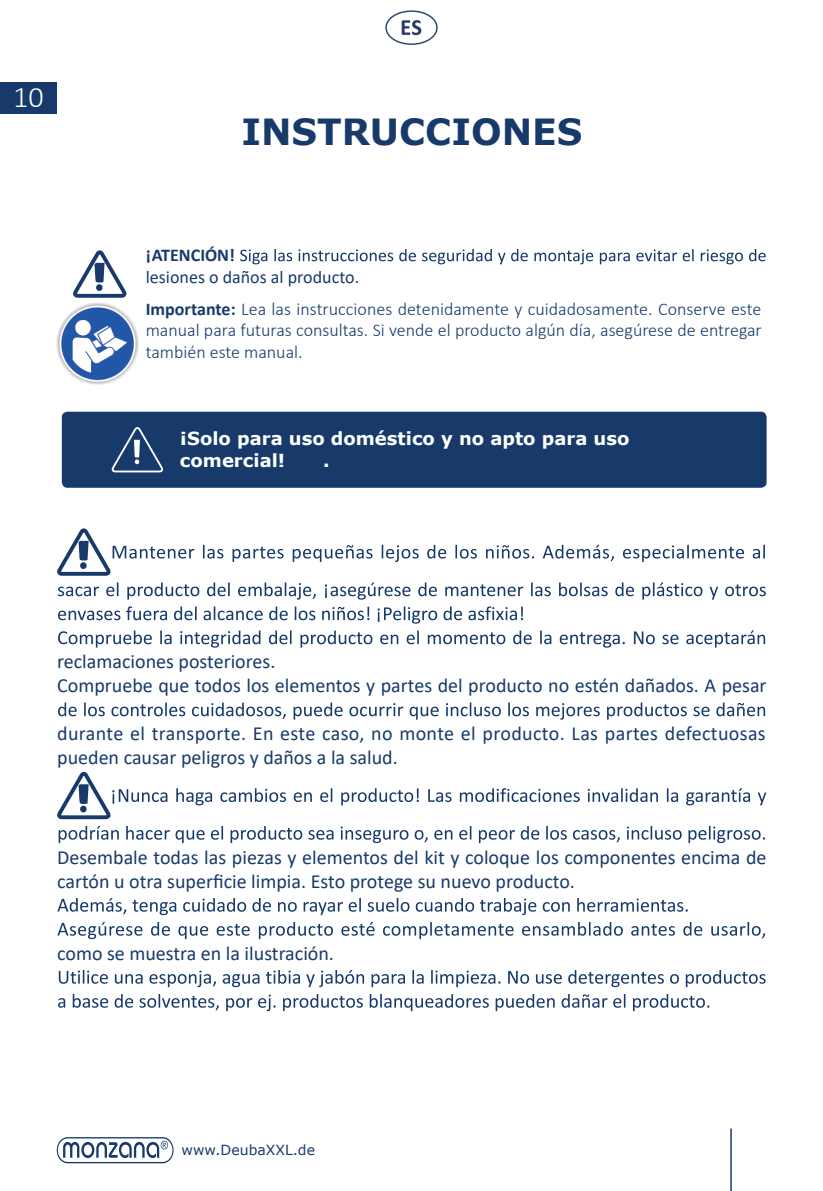
<style>
.page{position:relative;width:823px;height:1191px;background:#fff}
.page>*{position:absolute;margin:0;border:0;box-sizing:border-box;transform-origin:0 0}
.t1{font:700 36px "Verdana";color:#173a6a}
.t2{font:300 30px "Calibri";color:#fff}
.t3{font:20px/24px "Calibri";color:#173a6a}
.t4{font:300 18px/31.8px "Calibri";color:#173a6a}
.t5{font:700 18px/21.6px "Verdana";color:#fff}
.t6{font:700 18px "Calibri";color:#173a6a}
.t7{font:14px "Verdana";color:#173a6a}
.s1{font-weight:400}
.s2{font-weight:700}
</style>
<div class="page">
<div style="left:0;top:82px;width:57px;height:31px;background:#173a6a"></div>
<svg style="left:57px;top:1137px;width:116px;height:26px"></svg>
<hr style="left:729px;top:1128px;width:2px;height:63px;background:#173a6a">
<svg style="left:240px;top:249px;width:525px;height:15px"></svg>
<svg style="left:57px;top:528px;width:708px;height:71px"></svg>
<svg style="left:58px;top:606px;width:464px;height:17px"></svg>
<svg style="left:58px;top:630px;width:706px;height:17px"></svg>
<svg style="left:58px;top:702px;width:706px;height:17px"></svg>
<svg style="left:57px;top:771px;width:708px;height:49px"></svg>
<svg style="left:59px;top:826px;width:705px;height:17px"></svg>
<svg style="left:57px;top:898px;width:630px;height:17px"></svg>
<svg style="left:57px;top:922px;width:707px;height:17px"></svg>
<svg style="left:59px;top:970px;width:706px;height:17px"></svg>
<svg style="left:58px;top:994px;width:651px;height:17px"></svg>
<div style="left:62px;top:412px;width:704px;height:76px;background:#173a6a;border-radius:6px"></div>
<svg style="left:111px;top:427px;width:52px;height:45px"></svg>
<svg style="left:73px;top:250px;width:54px;height:48px"></svg>
<svg style="left:96px;top:284px;width:6px;height:7px"></svg>
<img style="left:57px;top:303px;width:82px;height:82px">
<img style="left:385px;top:10px;width:53px;height:35px">
<h2 class="t2" style="left:13px;top:78px;width:32px">10</h2>
<h1 class="t1" style="left:241px;top:106px;width:342px">INSTRUCCIONES</h1>
<p class="t6" style="left:146px;top:242px;width:91px">¡ATENCIÓN!</p>
<p class="t4" style="left:146px;top:261px;width:617px"><span class="s1">lesiones o daños al producto.<br></span><span class="s2">Importante:</span> Lea las instrucciones detenidamente y cuidadosamente. Conserve este</p>
<p class="t4" style="left:146px;top:319px;width:617px;line-height:21.6px">manual para futuras consultas. Si vende el producto algún día, asegúrese de entregar también este manual.</p>
<p class="t5" style="left:180px;top:428px;width:450px">¡Solo para uso doméstico y no apto para uso comercial!</p>
<p class="t5" style="left:323px;top:450px;width:8px">.</p>
<p class="t3" style="left:57px;top:649px;width:710px">reclamaciones posteriores.<br>Compruebe que todos los elementos y partes del producto no estén dañados. A pesar</p>
<p class="t3" style="left:57px;top:721px;width:709px">durante el transporte. En este caso, no monte el producto. Las partes defectuosas pueden causar peligros y daños a la salud.</p>
<p class="t3" style="left:57px;top:844px;width:710px">Desembale todas las piezas y elementos del kit y coloque los componentes encima de cartón u otra superficie limpia. Esto protege su nuevo producto.</p>
<p class="t3" style="left:57px;top:940px;width:278px">como se muestra en la ilustración.</p>
<p class="t7" style="left:181px;top:1140px;width:135px">www.DeubaXXL.de</p>
</div>
